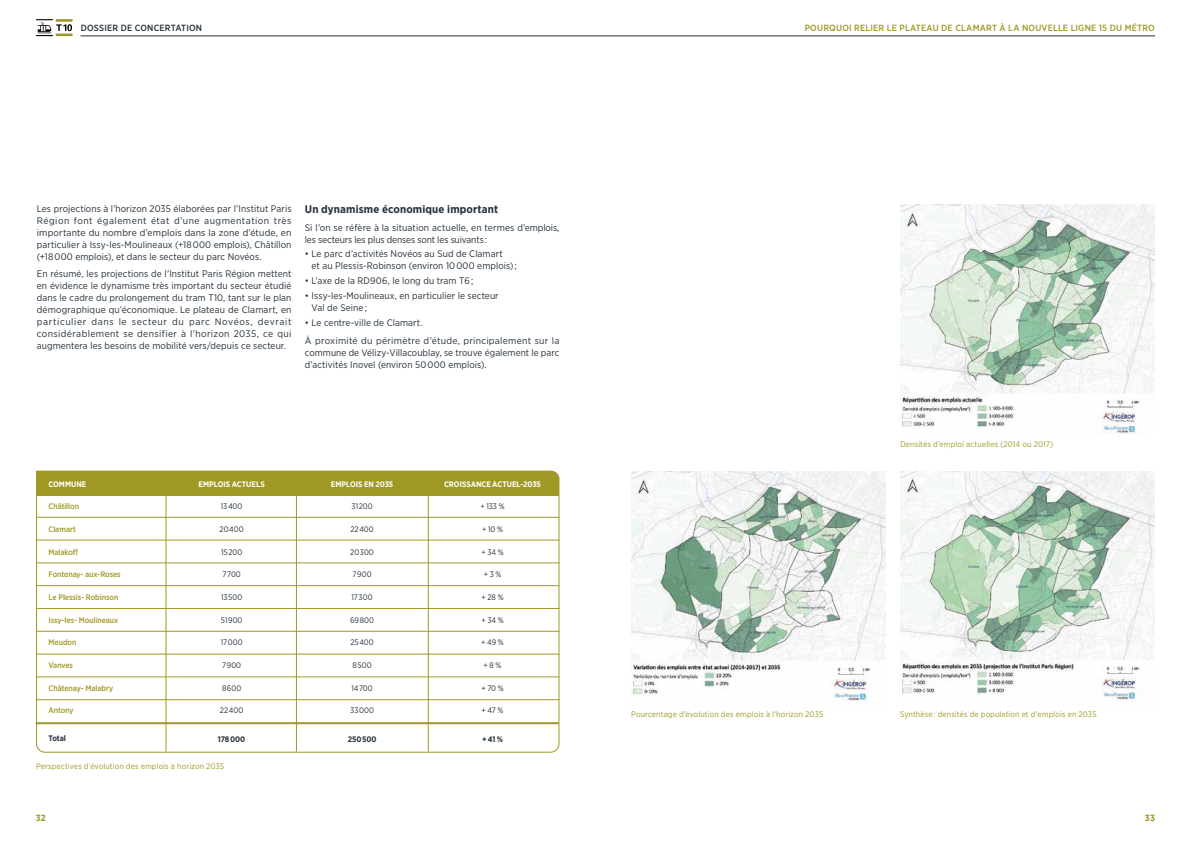
<style>
.page{position:relative;width:1191px;height:842px;background:#fff}
.page>*{position:absolute;margin:0;border:0;box-sizing:border-box;transform-origin:0 0}
.Texte_FAG{font:700 11px "Gotham Narrow";letter-spacing:.01em;color:#25303b}
.Texte_FAG-2{font:9.5px/12px "Gotham Narrow";letter-spacing:.005em;color:#25303b}
.Texte_FAG-3{font:9.5px/12px "Gotham Narrow";letter-spacing:.005em;color:#25303b;text-align:justify;scale:1.05 1}
.Texte_FAG-4{font:9.5px/12px "Gotham Narrow";letter-spacing:.005em;color:#25303b;scale:1.04 1}
.Texte_FAG-5{font:500 9px "Gotham Narrow";letter-spacing:.02em;color:#9f9824}
.t1{font:500 9px "Gotham Narrow";letter-spacing:.02em;color:#25303b}
.t2{font:700 9px "Gotham Narrow";color:#9f9824}
.Texte_FAG-6{font:8px "Gotham Narrow";letter-spacing:.015em;color:#9f9824}
.t3{font:8px "Gotham Narrow";color:#25303b}
.t4{font:500 8px "Gotham Narrow";letter-spacing:-.01em;color:#9f9824}
.t5{font:700 8px "Gotham Narrow";letter-spacing:-.005em;color:#fff}
.t6{font:700 8px "Gotham Narrow";letter-spacing:-.01em;color:#25303b}
</style>
<div class="page">
<svg style="left:36px;top:19px;width:37px;height:17px"></svg>
<hr style="left:81px;top:36px;width:1073px;height:1px;background:#25303b">
<img style="left:900px;top:204px;width:255px;height:230px">
<div style="left:36px;top:471px;width:523px;height:23px;background:#9f9824"></div>
<img style="left:631px;top:471px;width:255px;height:230px">
<img style="left:900px;top:471px;width:255px;height:229px">
<hr style="left:296px;top:486px;width:1px;height:266px;background:#9f9824">
<hr style="left:428px;top:486px;width:1px;height:266px;background:#9f9824">
<hr style="left:166px;top:486px;width:1px;height:266px;background:#9f9824">
<svg style="left:36px;top:494px;width:524px;height:259px"></svg>
<hr style="left:37px;top:517px;width:522px;height:1px;background:#9f9824">
<hr style="left:37px;top:540px;width:522px;height:1px;background:#9f9824">
<hr style="left:37px;top:563px;width:522px;height:1px;background:#9f9824">
<hr style="left:37px;top:585px;width:522px;height:1px;background:#9f9824">
<hr style="left:37px;top:608px;width:522px;height:1px;background:#9f9824">
<hr style="left:37px;top:631px;width:522px;height:1px;background:#9f9824">
<hr style="left:37px;top:654px;width:522px;height:1px;background:#9f9824">
<hr style="left:37px;top:677px;width:522px;height:1px;background:#9f9824">
<hr style="left:37px;top:699px;width:522px;height:1px;background:#9f9824">
<svg style="left:36px;top:722px;width:523px;height:3px"></svg>
<p class="t1" style="left:81px;top:22px;width:123px">DOSSIER DE CONCERTATION</p>
<p class="Texte_FAG-2" style="left:37px;top:202px;width:256px;text-align:justify">Les projections à l’horizon 2035 élaborées par l’Institut Paris Région font également état d’une augmentation très importante du nombre d’emplois dans la zone d’étude, en particulier à Issy-les-Moulineaux (+18 000 emplois), Châtillon (+18 000 emplois), et dans le secteur du parc Novéos.</p>
<p class="Texte_FAG-2" style="left:37px;top:268px;width:256px;text-align:justify">En résumé, les projections de l’Institut Paris Région mettent en évidence le dynamisme très important du secteur étudié dans le cadre du prolongement du tram T10, tant sur le plan démographique qu’économique. Le plateau de Clamart, en particulier dans le secteur du parc Novéos, devrait considérablement se densifier à l’horizon 2035, ce qui augmentera les besoins de mobilité vers/depuis ce secteur.</p>
<p class="Texte_FAG" style="left:305px;top:202px;width:195px">Un dynamisme économique important</p>
<p class="Texte_FAG-4" style="left:305px;top:221px;width:246px">Si l’on se réfère à la situation actuelle, en termes d’emplois, les secteurs les plus denses sont les suivants :</p>
<p class="Texte_FAG-2" style="left:311px;top:248px;width:207px;text-indent:-7px">• Le parc d’activités Novéos au Sud de Clamart<br>et au Plessis-Robinson (environ 10 000 emplois) ;</p>
<p class="Texte_FAG-2" style="left:305px;top:275px;width:170px">• L’axe de la RD906, le long du tram T6 ;</p>
<p class="Texte_FAG-2" style="left:311px;top:290px;width:189px;text-indent:-7px">• Issy-les-Moulineaux, en particulier le secteur<br>Val de Seine ;</p>
<p class="Texte_FAG-2" style="left:305px;top:316px;width:119px">• Le centre-ville de Clamart.</p>
<p class="Texte_FAG-3" style="left:305px;top:334px;width:244px">À proximité du périmètre d’étude, principalement sur la commune de Vélizy-Villacoublay, se trouve également le parc d’activités Inovel (environ 50 000 emplois).</p>
<p class="t5" style="left:49px;top:479px;width:39px">COMMUNE</p>
<p class="t5" style="left:199px;top:479px;width:68px">EMPLOIS ACTUELS</p>
<p class="t5" style="left:331px;top:479px;width:64px">EMPLOIS EN 2035</p>
<p class="t5" style="left:444px;top:479px;width:98px">CROISSANCE ACTUEL-2035</p>
<p class="t4" style="left:49px;top:501px;width:32px">Châtillon</p>
<p class="t3" style="left:221px;top:501px;width:23px">13 400</p>
<p class="t3" style="left:351px;top:501px;width:23px">31 200</p>
<p class="t3" style="left:480px;top:501px;width:26px">+ 133 %</p>
<p class="t4" style="left:49px;top:524px;width:29px">Clamart</p>
<p class="t3" style="left:220px;top:524px;width:26px">20 400</p>
<p class="t3" style="left:350px;top:524px;width:25px">22 400</p>
<p class="t3" style="left:482px;top:524px;width:23px">+ 10 %</p>
<p class="t4" style="left:49px;top:547px;width:31px">Malakoff</p>
<p class="t3" style="left:221px;top:547px;width:23px">15 200</p>
<p class="t3" style="left:350px;top:547px;width:25px">20 300</p>
<p class="t3" style="left:481px;top:547px;width:24px">+ 34 %</p>
<p class="t4" style="left:49px;top:569px;width:74px">Fontenay- aux-Roses</p>
<p class="t3" style="left:222px;top:569px;width:20px">7 700</p>
<p class="t3" style="left:352px;top:569px;width:21px">7 900</p>
<p class="t3" style="left:483px;top:569px;width:19px">+ 3 %</p>
<p class="t4" style="left:49px;top:592px;width:71px">Le Plessis- Robinson</p>
<p class="t3" style="left:221px;top:592px;width:23px">13 500</p>
<p class="t3" style="left:351px;top:592px;width:23px">17 300</p>
<p class="t3" style="left:481px;top:592px;width:24px">+ 28 %</p>
<p class="t4" style="left:49px;top:615px;width:71px">Issy-les- Moulineaux</p>
<p class="t3" style="left:221px;top:615px;width:23px">51 900</p>
<p class="t3" style="left:350px;top:615px;width:25px">69 800</p>
<p class="t3" style="left:481px;top:615px;width:24px">+ 34 %</p>
<p class="t4" style="left:49px;top:637px;width:29px">Meudon</p>
<p class="t3" style="left:221px;top:637px;width:23px">17 000</p>
<p class="t3" style="left:350px;top:637px;width:25px">25 400</p>
<p class="t3" style="left:481px;top:637px;width:24px">+ 49 %</p>
<p class="t4" style="left:49px;top:660px;width:26px">Vanves</p>
<p class="t3" style="left:222px;top:660px;width:21px">7 900</p>
<p class="t3" style="left:352px;top:660px;width:21px">8 500</p>
<p class="t3" style="left:483px;top:660px;width:19px">+ 8 %</p>
<p class="t4" style="left:49px;top:683px;width:66px">Châtenay- Malabry</p>
<p class="t3" style="left:222px;top:683px;width:21px">8 600</p>
<p class="t3" style="left:351px;top:683px;width:23px">14 700</p>
<p class="t3" style="left:481px;top:683px;width:24px">+ 70 %</p>
<p class="t4" style="left:49px;top:705px;width:27px">Antony</p>
<p class="t3" style="left:220px;top:706px;width:25px">22 400</p>
<p class="t3" style="left:350px;top:706px;width:25px">33 000</p>
<p class="t3" style="left:481px;top:706px;width:23px">+ 47 %</p>
<p class="t6" style="left:49px;top:733px;width:19px">Total</p>
<p class="t6" style="left:218px;top:734px;width:29px">178 000</p>
<p class="t6" style="left:348px;top:734px;width:30px">250 500</p>
<p class="t6" style="left:482px;top:734px;width:23px">+ 41 %</p>
<p class="Texte_FAG-6" style="left:36px;top:761px;width:190px">Perspectives d’évolution des emplois à horizon 2035</p>
<p class="Texte_FAG-5" style="left:804px;top:22px;width:352px">POURQUOI RELIER LE PLATEAU DE CLAMART À LA NOUVELLE LIGNE 15 DU MÉTRO</p>
<p class="Texte_FAG-6" style="left:900px;top:439px;width:154px">Densités d’emploi actuelles (2014 ou 2017)</p>
<p class="Texte_FAG-6" style="left:631px;top:709px;width:194px">Pourcentage d’évolution des emplois à l’horizon 2035</p>
<p class="Texte_FAG-6" style="left:900px;top:709px;width:198px">Synthèse : densités de population et d’emplois en 2035</p>
<p class="t2" style="left:36px;top:812px;width:12px">32</p>
<p class="t2" style="left:1145px;top:812px;width:12px">33</p>
</div>
